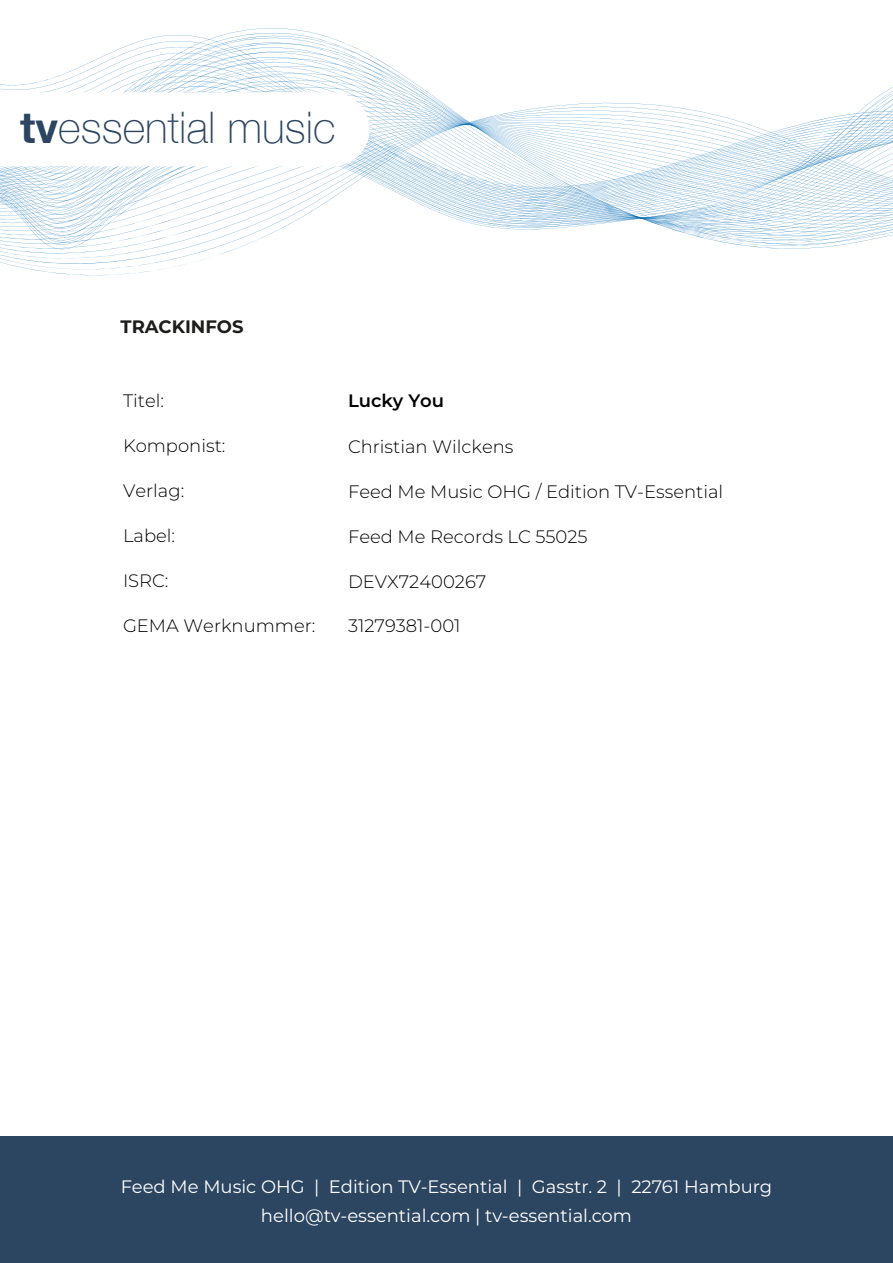
<style>
.page{position:relative;width:893px;height:1263px;background:#fff}
.page>*{position:absolute;margin:0;border:0;box-sizing:border-box;transform-origin:0 0}
.t1{font:100 43.5px "Helvetica Neue";color:#2c4561}
.t2{font:300 18px "Montserrat";color:#000}
.t3{font:18px/29.1px "Montserrat";color:#fff;text-align:center}
.t4{font:700 18px "Montserrat";color:#1d1d1b}
.t5{font:600 18px "Montserrat";color:#000}
.s1{font-weight:700}
</style>
<div class="page">
<div style="left:0;top:1136px;width:893px;height:127px;background:#2c4561"></div>
<svg style="left:103px;top:48px;width:269px;height:8px"></svg>
<svg style="left:86px;top:56px;width:300px;height:8px"></svg>
<svg style="left:68px;top:64px;width:330px;height:8px"></svg>
<svg style="left:46px;top:72px;width:365px;height:8px"></svg>
<svg style="left:0;top:80px;width:421px;height:7px"></svg>
<svg style="left:0;top:87px;width:893px;height:6px"></svg>
<svg style="left:0;top:98px;width:893px;height:178px"></svg>
<svg style="left:0;top:92px;width:370px;height:74px"></svg>
<h1 class="t1" style="left:20px;top:95px;width:317px"><span class="s1">tv</span>essential music</h1>
<p class="t4" style="left:121px;top:314px;width:124px">TRACKINFOS</p>
<p class="t2" style="left:123px;top:390px;width:43px">Titel:</p>
<p class="t2" style="left:123px;top:435px;width:104px">Komponist:</p>
<p class="t2" style="left:123px;top:480px;width:63px">Verlag:</p>
<p class="t2" style="left:123px;top:525px;width:54px">Label:</p>
<p class="t2" style="left:123px;top:570px;width:47px">ISRC:</p>
<p class="t2" style="left:123px;top:615px;width:194px">GEMA Werknummer:</p>
<p class="t5" style="left:348px;top:389px;width:98px">Lucky You</p>
<p class="t2" style="left:348px;top:436px;width:167px">Christian Wilckens</p>
<p class="t2" style="left:348px;top:481px;width:377px">Feed Me Music OHG / Edition TV-Essential</p>
<p class="t2" style="left:348px;top:526px;width:241px">Feed Me Records LC 55025</p>
<p class="t2" style="left:348px;top:571px;width:140px">DEVX72400267</p>
<p class="t2" style="left:348px;top:614px;width:114px">31279381-001</p>
<p class="t3" style="left:121px;top:1171px;width:653px">Feed Me Music OHG | Edition TV-Essential | Gasstr. 2 | 22761 Hamburg hello@tv-essential.com | tv-essential.com</p>
</div>
